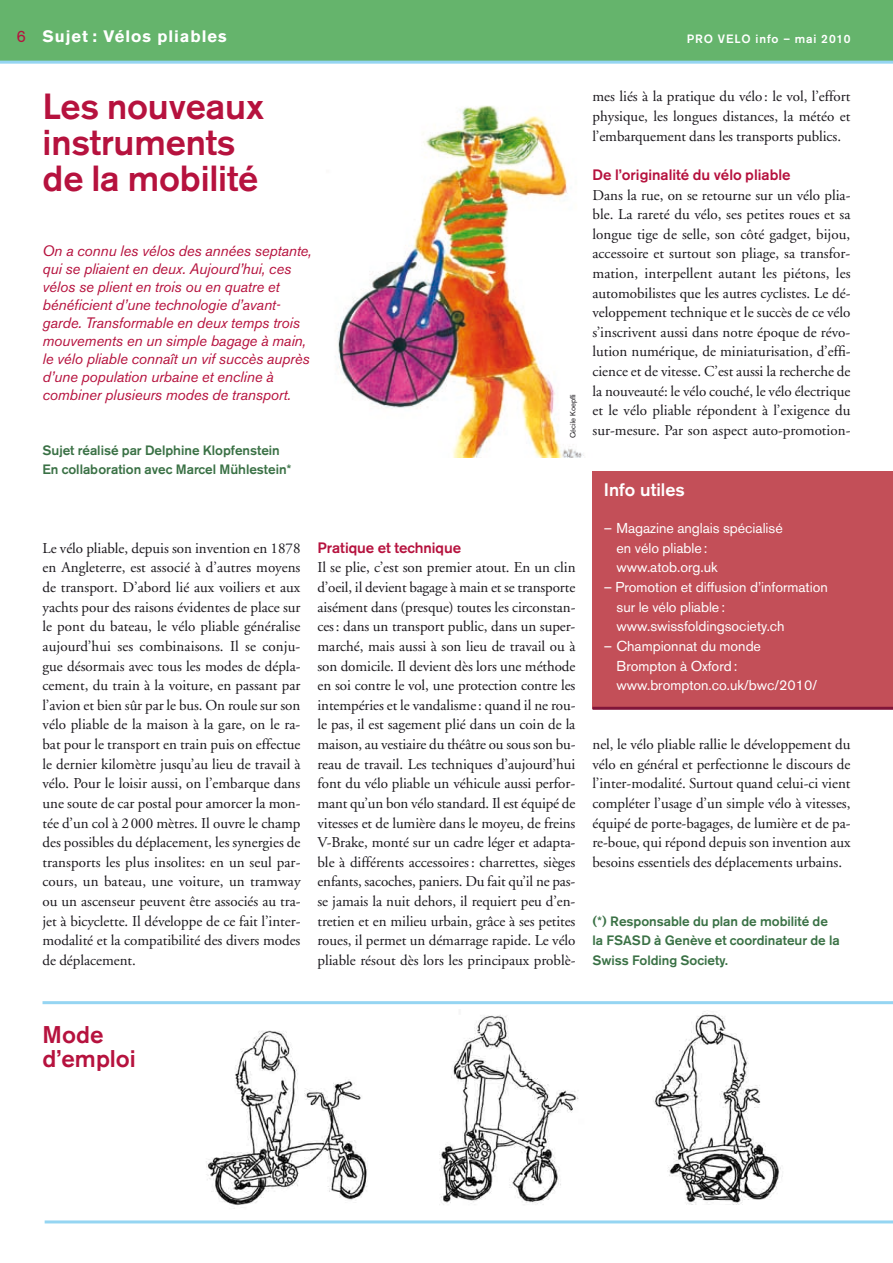
<style>
.page{position:relative;width:893px;height:1263px;background:#fff}
.page>*{position:absolute;margin:0;border:0;box-sizing:border-box;transform-origin:0 0}
.t1{font:500 36px/36px "Akzidenz Grotesk BE";letter-spacing:-.005em;color:#b6123e}
.t2{font:500 24px/24px "Akzidenz Grotesk BE";color:#b6123e}
.t3{font:500 18px "Akzidenz Grotesk BE";color:#fff}
.t4{font:700 16.5px "Akzidenz Grotesk BE";letter-spacing:.06em;color:#fff}
.t5{font:15px/19.6px "Adobe Garamond";color:#1a171c;text-align:justify}
.t6{font:italic 15px/18px "Akzidenz Grotesk BE";letter-spacing:-.01em;color:#b6123e}
.t7{font:500 15px "Akzidenz Grotesk BE";color:#b6123e}
.t8{font:14.25px/19.6px "Akzidenz Grotesk BE";color:#fff}
.t9{font:500 13.5px/19.6px "Akzidenz Grotesk BE";color:#3a7145}
.t10{font:500 12px "Akzidenz Grotesk BE";letter-spacing:.075em;color:#fff}
.t11{font:7.5px "Akzidenz Grotesk BE";color:#1a171c}
.s1{font-weight:400;color:#b6123e}
</style>
<div class="page">
<div style="left:0;top:0;width:893px;height:62px;background:#65b46c"></div>
<hr style="left:0;top:61px;width:893px;height:3px;background:#95d5f2">
<img style="left:335px;top:105px;width:249px;height:353px">
<img style="left:206px;top:1030px;width:162px;height:179px">
<img style="left:439px;top:1015px;width:140px;height:190px">
<img style="left:653px;top:1011px;width:130px;height:194px">
<hr style="left:45px;top:1220px;width:848px;height:3px;background:#95d5f2">
<div style="left:592px;top:471px;width:301px;height:238px;background:#c34f58"></div>
<hr style="left:592px;top:707px;width:301px;height:3px;background:#811539">
<hr style="left:43px;top:1001px;width:850px;height:3px;background:#95d5f2">
<p class="t4" style="left:16px;top:27px;width:212px"><span class="s1">6</span> Sujet : Vélos pliables</p>
<p class="t10" style="left:687px;top:31px;width:165px">PRO VELO info – mai 2010</p>
<h1 class="t1" style="left:43px;top:88px;width:223px">Les nouveaux instruments de la mobilité</h1>
<p class="t6" style="left:43px;top:242px;width:271px">On a connu les vélos des années septante, qui se pliaient en deux. Aujourd’hui, ces vélos se plient en trois ou en quatre et bénéficient d’une technologie d’avant&shy;garde. Transformable en deux temps trois mouvements en un simple bagage à main, le vélo pliable connaît un vif succès auprès d’une population urbaine et encline à combiner plusieurs modes de transport.</p>
<p class="t9" style="left:43px;top:440px;width:251px">Sujet réalisé par Delphine Klopfenstein<br>En collaboration avec Marcel M ühlestein*</p>
<p class="t11" style="left:568px;top:438px;width:46px;rotate:-90deg">Cécile Koepfli</p>
<p class="t5" style="left:43px;top:539px;width:260px">Le vélo pliable, depuis son invention en 1878 en Angleterre, est associé à d’autres moyens de transport. D’abord lié aux voiliers et aux yachts pour des raisons évidentes de place sur le pont du bateau, le vélo pliable généralise aujourd’hui ses combinaisons. Il se conju&shy;gue désormais avec tous les modes de dépla&shy;cement, du train à la voiture, en passant par l’avion et bien sûr par le bus. On roule sur son vélo pliable de la maison à la gare, on le ra&shy;bat pour le transport en train puis on effectue le dernier kilomètre jusqu’au lieu de travail à vélo. Pour le loisir aussi, on l’embarque dans une soute de car postal pour amorcer la mon&shy;tée d’un col à 2000 mètres. Il ouvre le champ des possibles du déplacement, les synergies de transports les plus insolites: en un seul par&shy;cours, un bateau, une voiture, un tramway ou un ascenseur peuvent être associés au tra&shy;jet à bicyclette. Il développe de ce fait l’inter&shy;modalité et la compatibilité des divers modes de déplacement.</p>
<p class="t7" style="left:317px;top:538px;width:145px">Pratique et technique</p>
<p class="t5" style="left:317px;top:558px;width:260px">Il se plie, c’est son premier atout. En un clin d’oeil, il devient bagage à main et se transporte aisément dans (presque) toutes les circonstan&shy;ces: dans un transport public, dans un super&shy;marché, mais aussi à son lieu de travail ou à son domicile. Il devient dès lors une méthode en soi contre le vol, une protection contre les intempéries et le vandalisme: quand il ne rou&shy;le pas, il est sagement plié dans un coin de la maison, au vestiaire du théâtre ou sous son bu&shy;reau de travail. Les techniques d’aujourd’hui font du vélo pliable un véhicule aussi perfor&shy;mant qu’un bon vélo standard. Il est équipé de vitesses et de lumière dans le moyeu, de freins V-Brake, monté sur un cadre léger et adapta&shy;ble à différents accessoires: charrettes, sièges enfants, sacoches, paniers. Du fait qu’il ne pas&shy;se jamais la nuit dehors, il requiert peu d’en&shy;tretien et en milieu urbain, grâce à ses petites roues, il permet un démarrage rapide. Le vélo pliable résout dès lors les principaux problè-</p>
<p class="t5" style="left:592px;top:87px;width:260px">mes liés à la pratique du vélo: le vol, l’effort physique, les longues distances, la météo et l’embarquement dans les transports publics.</p>
<p class="t7" style="left:592px;top:165px;width:200px">De l’originalité du vélo pliable</p>
<p class="t5" style="left:592px;top:185px;width:260px">Dans la rue, on se retourne sur un vélo plia&shy;ble. La rareté du vélo, ses petites roues et sa longue tige de selle, son côté gadget, bijou, accessoire et surtout son pliage, sa transfor&shy;mation, interpellent autant les piétons, les automobilistes que les autres cyclistes. Le dé&shy;veloppement technique et le succès de ce vélo s’inscrivent aussi dans notre époque de révo&shy;lution numérique, de miniaturisation, d’effi&shy;cience et de vitesse. C’est aussi la recherche de la nouveauté: le vélo couché, le vélo électrique et le vélo pliable répondent à l’exigence du sur-mesure. Par son aspect auto-promotion-</p>
<p class="t3" style="left:604px;top:478px;width:82px">I nfo utiles</p>
<p class="t8" style="left:617px;top:518px;width:168px;text-indent:-13px">– Magazine anglais spécialisé en vélo pliable: www.atob.org.uk</p>
<p class="t8" style="left:617px;top:577px;width:213px;text-indent:-13px">– Promotion et diffusion d’information sur le vélo pliable: www.swissfoldingsociety.ch</p>
<p class="t8" style="left:617px;top:636px;width:202px;text-indent:-13px">– Championnat du monde<br>Brompton à Oxford: www.brompton.co.uk/bwc/2010/</p>
<p class="t5" style="left:592px;top:735px;width:260px">nel, le vélo pliable rallie le développement du vélo en général et perfectionne le discours de l’inter-modalité. Surtout quand celui-ci vient compléter l’usage d’un simple vélo à vitesses, équipé de porte-bagages, de lumière et de pa&shy;re-boue, qui répond depuis son invention aux besoins essentiels des déplacements urbains.</p>
<p class="t9" style="left:592px;top:911px;width:249px">(*) Responsable du plan de mobilité de la FSASD à Genève et coordinateur de la<br>Swiss Folding Society.</p>
<h2 class="t2" style="left:43px;top:1022px;width:95px">Mode d’emploi</h2>
</div>
